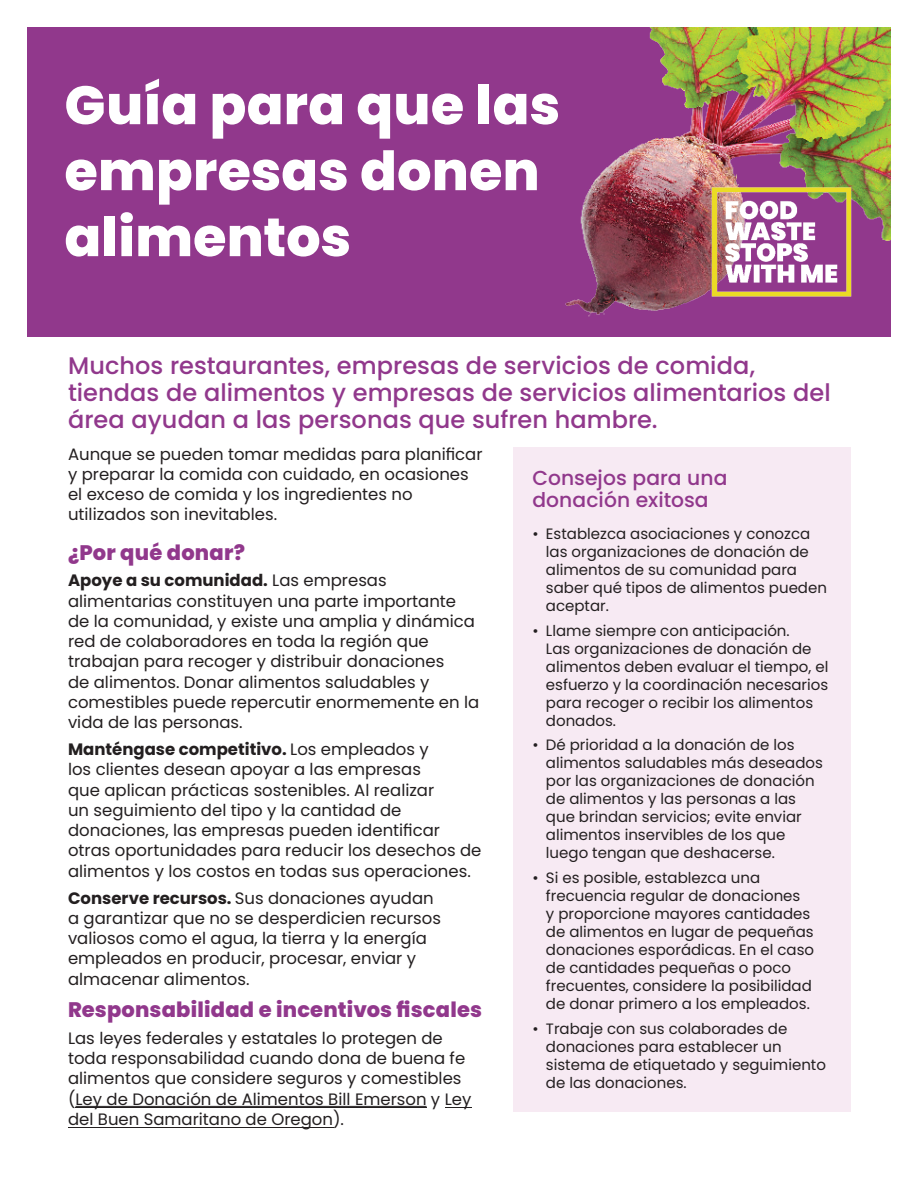
<style>
.page{position:relative;width:918px;height:1188px;background:#fff}
.page>*{position:absolute;margin:0;border:0;box-sizing:border-box;transform-origin:0 0}
.t1{font:800 54px/66px "Poppins";letter-spacing:.005em;color:#fff}
.t2{font:500 24px/27px "Poppins";color:#91388c}
.t3{font:800 21px "Poppins";letter-spacing:.01em;color:#91388c}
.t4{font:500 20.25px/22.5px "Poppins";letter-spacing:.005em;color:#91388c}
.t5{font:16.5px/20.2px "Poppins";color:#231f20}
.t6{font:15px/18px "Poppins";color:#231f20}
.s1{font-weight:700}
</style>
<div class="page">
<div style="left:27px;top:27px;width:864px;height:310px;background:#91388c"></div>
<img style="left:565px;top:27px;width:326px;height:290px">
<img style="left:701px;top:176px;width:161px;height:123px">
<div style="left:513px;top:447px;width:337px;height:665px;background:#f7eaf3"></div>
<hr style="left:76px;top:1106px;width:351px;height:1px;background:#231f20">
<hr style="left:68px;top:1127px;width:265px;height:1px;background:#231f20">
<svg style="left:445px;top:1107px;width:26px;height:1px"></svg>
<hr style="left:76px;top:1107px;width:351px;height:1px;background:#231f20">
<h1 class="t1" style="left:64px;top:73px;width:497px">Guía para que las empresas donen alimentos</h1>
<h2 class="t2" style="left:68px;top:352px;width:764px">Muchos restaurantes, empresas de servicios de comida, tiendas de alimentos y empresas de servicios alimentarios del área ayudan a las personas que sufren hambre.</h2>
<p class="t4" style="left:532px;top:467px;width:197px">Consejos para una donación exitosa</p>
<p class="t6" style="left:546px;top:525px;width:283px;text-indent:-14px">• Establezca asociaciones y conozca las organizaciones de donación de alimentos de su comunidad para saber qué tipos de alimentos pueden aceptar.</p>
<p class="t6" style="left:546px;top:622px;width:284px;text-indent:-14px">• Llame siempre con anticipación.<br>Las organizaciones de donación de alimentos deben evaluar el tiempo, el esfuerzo y la coordinación necesarios para recoger o recibir los alimentos donados.</p>
<p class="t6" style="left:546px;top:736px;width:278px;text-indent:-14px">• Dé prioridad a la donación de los alimentos saludables más deseados por las organizaciones de donación de alimentos y las personas a las que brindan servicios; evite enviar alimentos inservibles de los que luego tengan que deshacerse.</p>
<p class="t6" style="left:546px;top:869px;width:270px;text-indent:-14px">• Si es posible, establezca una frecuencia regular de donaciones<br>y proporcione mayores cantidades de alimentos en lugar de pequeñas donaciones esporádicas. En el caso de cantidades pequeñas o poco frecuentes, considere la posibilidad de donar primero a los empleados.</p>
<p class="t6" style="left:546px;top:1020px;width:282px;text-indent:-14px">• Trabaje con sus colaborades de donaciones para establecer un sistema de etiquetado y seguimiento de las donaciones.</p>
<p class="t5" style="left:68px;top:444px;width:416px">Aunque se pueden tomar medidas para planificar y preparar la comida con cuidado, en ocasiones el exceso de comida y los ingredientes no utilizados son inevitables.</p>
<p class="t3" style="left:68px;top:540px;width:179px">¿Por qué donar?</p>
<p class="t5" style="left:68px;top:571px;width:413px"><span class="s1">Apoye a su comunidad.</span> Las empresas alimentarias constituyen una parte importante de la comunidad, y existe una amplia y dinámica red de colaboradores en toda la región que trabajan para recoger y distribuir donaciones<br>de alimentos. Donar alimentos saludables y comestibles puede repercutir enormemente en la vida de las personas.</p>
<p class="t5" style="left:68px;top:739px;width:415px"><span class="s1">Manténgase competitivo.</span> Los empleados y<br>los clientes desean apoyar a las empresas<br>que aplican prácticas sostenibles. Al realizar<br>un seguimiento del tipo y la cantidad de donaciones, las empresas pueden identificar otras oportunidades para reducir los desechos de alimentos y los costos en todas sus operaciones.</p>
<p class="t5" style="left:68px;top:888px;width:375px"><span class="s1">Conserve recursos.</span> Sus donaciones ayudan a garantizar que no se desperdicien recursos valiosos como el agua, la tierra y la energía empleados en producir, procesar, enviar y almacenar alimentos.</p>
<p class="t3" style="left:68px;top:998px;width:415px">Responsabilidad e incentivos fiscales</p>
<p class="t5" style="left:68px;top:1028px;width:405px">Las leyes federales y estatales lo protegen de toda responsabilidad cuando dona de buena fe alimentos que considere seguros y comestibles (Ley de Donación de Alimentos Bill Emerson y Ley del Buen Samaritano de Oregon).</p>
</div>
